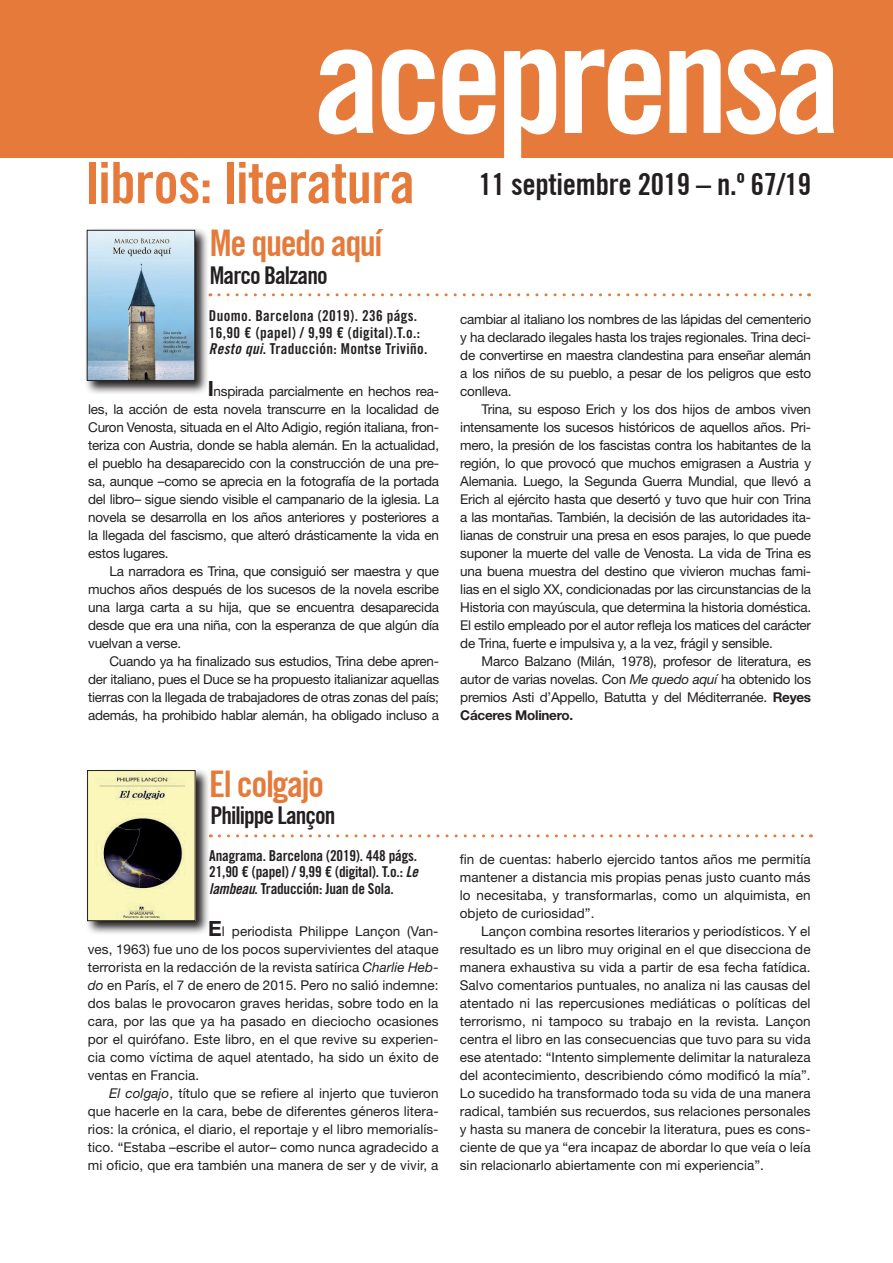
<style>
.page{position:relative;width:893px;height:1263px;background:#fff}
.page>*{position:absolute;margin:0;border:0;box-sizing:border-box;transform-origin:0 0}
.t1{font:152.25px "Trade Gothic Bold Cond Twenty";letter-spacing:-.045em;color:#fff}
.t2{font:36px "Trade Gothic Bold Cond Twenty";letter-spacing:-.04em;color:#e57a3a}
.t3{font:30px "Trade Gothic Bold Cond Twenty";letter-spacing:-.01em;color:#231f20}
.t4{font:24px "Trade Gothic Bold Cond Twenty";letter-spacing:-.04em;color:#231f20}
.t5{font:15px/16.5px "Trade Gothic LT Std Bd Cn 20";letter-spacing:.02em;color:#231f20}
.t6{font:13.5px/18px "Helvetica Neue LT Std";letter-spacing:-.02em;color:#231f20;text-align:justify}
.s1{font-size:57px;color:#e57a3a}
.s2{font-family:"Trade Gothic LT Std Bd Cn 20 Obl"}
.s3{font-weight:700;font-size:21px}
.s4{font-style:italic}
.s5{font-weight:700}
</style>
<div class="page">
<div style="left:0;top:0;width:893px;height:157px;background:#e57a3a"></div>
<svg style="left:219px;top:293px;width:590px;height:3px"></svg>
<svg style="left:86px;top:229px;width:123px;height:164px;background:#9c9a9a"></svg>
<img style="left:89px;top:232px;width:104px;height:147px">
<div style="left:87px;top:230px;width:108px;height:151px;border:1px solid #231f20"></div>
<svg style="left:219px;top:834px;width:592px;height:3px"></svg>
<svg style="left:87px;top:770px;width:123px;height:164px;background:#9b9998"></svg>
<img style="left:89px;top:772px;width:104px;height:147px">
<div style="left:87px;top:770px;width:108px;height:151px;border:1px solid #231f20"></div>
<h1 class="t1" style="left:314px;top:-14px;width:530px">aceprensa</h1>
<h3 class="t3" style="left:86px;top:166px;width:726px"><span class="s1">libros: literatura</span> 11 septiembre 2019 – n.º 67/19</h3>
<h2 class="t2" style="left:210px;top:222px;width:174px">Me quedo aquí</h2>
<h3 class="t4" style="left:210px;top:261px;width:119px">Marco Balzano</h3>
<p class="t5" style="left:209px;top:308px;width:220px">Duomo. Barcelona (2019). 236 págs.<br>16,90 € (papel) / 9,99 € (digital).T.o.:<br><span class="s2">Resto qui</span>. Traducción: Montse Triviño.</p>
<p class="t6" style="left:88px;top:382px;width:352px;text-indent:120px"><span class="s3">I</span>nspirada parcialmente en hechos rea&shy;les, la acción de esta novela transcurre en la localidad de Curon Venosta, situada en el Alto Adigio, región italiana, fron&shy;teriza con Austria, donde se habla alemán. En la actualidad, el pueblo ha desaparecido con la construcción de una pre&shy;sa, aunque –como se aprecia en la fotografía de la portada del libro– sigue siendo visible el campanario de la iglesia. La novela se desarrolla en los años anteriores y posteriores a la llegada del fascismo, que alteró drásticamente la vida en estos lugares.</p>
<p class="t6" style="left:88px;top:562px;width:352px;text-indent:21px">La narradora es Trina, que consiguió ser maestra y que muchos años después de los sucesos de la novela escribe una larga carta a su hija, que se encuentra desaparecida desde que era una niña, con la esperanza de que algún día vuelvan a verse.</p>
<p class="t6" style="left:88px;top:652px;width:352px;text-indent:21px">Cuando ya ha finalizado sus estudios, Trina debe apren&shy;der italiano, pues el Duce se ha propuesto italianizar aquellas tierras con la llegada de trabajadores de otras zonas del país; además, ha prohibido hablar alemán, ha obligado incluso a</p>
<h2 class="t2" style="left:209px;top:762px;width:116px">El colgajo</h2>
<h3 class="t4" style="left:210px;top:800px;width:127px">Philippe Lançon</h3>
<p class="t5" style="left:209px;top:847px;width:210px;text-align:justify">Anagrama. Barcelona (2019). 448 págs.<br>21,90 € (papel) / 9,99 € (digital). T.o.: <span class="s2">Le lambeau</span>. Traducción: Juan de Sola.</p>
<p class="t6" style="left:88px;top:922px;width:352px;text-indent:120px"><span class="s3">E</span>l periodista Philippe Lançon (Van&shy;ves, 1963) fue uno de los pocos supervivientes del ataque terrorista en la redacción de la revista satírica <span class="s4">Charlie Heb&shy;do</span> en París, el 7 de enero de 2015. Pero no salió indemne: dos balas le provocaron graves heridas, sobre todo en la cara, por las que ya ha pasado en dieciocho ocasiones por el quirófano. Este libro, en el que revive su experien&shy;cia como víctima de aquel atentado, ha sido un éxito de ventas en Francia.</p>
<p class="t6" style="left:88px;top:1084px;width:352px;text-indent:21px"><span class="s4">El colgajo</span>, título que se refiere al injerto que tuvieron que hacerle en la cara, bebe de diferentes géneros litera&shy;rios: la crónica, el diario, el reportaje y el libro memorialís&shy;tico. “Estaba –escribe el autor– como nunca agradecido a mi oficio, que era también una manera de ser y de vivir, a</p>
<p class="t6" style="left:460px;top:310px;width:352px">cambiar al italiano los nombres de las lápidas del cementerio y ha declarado ilegales hasta los trajes regionales. Trina deci&shy;de convertirse en maestra clandestina para enseñar alemán a los niños de su pueblo, a pesar de los peligros que esto conlleva.</p>
<p class="t6" style="left:460px;top:400px;width:352px;text-indent:21px">Trina, su esposo Erich y los dos hijos de ambos viven intensamente los sucesos históricos de aquellos años. Pri&shy;mero, la presión de los fascistas contra los habitantes de la región, lo que provocó que muchos emigrasen a Austria y Alemania. Luego, la Segunda Guerra Mundial, que llevó a Erich al ejército hasta que desertó y tuvo que huir con Trina a las montañas. También, la decisión de las autoridades ita&shy;lianas de construir una presa en esos parajes, lo que puede suponer la muerte del valle de Venosta. La vida de Trina es una buena muestra del destino que vivieron muchas fami&shy;lias en el siglo XX, condicionadas por las circunstancias de la Historia con mayúscula, que determina la historia doméstica.<br>El estilo empleado por el autor refleja los matices del carácter de Trina, fuerte e impulsiva y, a la vez, frágil y sensible.</p>
<p class="t6" style="left:460px;top:652px;width:352px;text-indent:21px">Marco Balzano (Milán, 1978), profesor de literatura, es autor de varias novelas. Con <span class="s4">Me quedo aquí</span> ha obtenido los premios Asti d’Appello, Batutta y del Méditerranée. <span class="s5">Reyes Cáceres Molinero.</span></p>
<p class="t6" style="left:460px;top:850px;width:352px">fin de cuentas: haberlo ejercido tantos años me permitía mantener a distancia mis propias penas justo cuanto más lo necesitaba, y transformarlas, como un alquimista, en objeto de curiosidad”.</p>
<p class="t6" style="left:460px;top:922px;width:352px;text-indent:21px">Lançon combina resortes literarios y periodísticos. Y el resultado es un libro muy original en el que disecciona de manera exhaustiva su vida a partir de esa fecha fatídica.<br>Salvo comentarios puntuales, no analiza ni las causas del atentado ni las repercusiones mediáticas o políticas del terrorismo, ni tampoco su trabajo en la revista. Lançon centra el libro en las consecuencias que tuvo para su vida ese atentado: “Intento simplemente delimitar la naturaleza del acontecimiento, describiendo cómo modificó la mía”.<br>Lo sucedido ha transformado toda su vida de una manera radical, también sus recuerdos, sus relaciones personales y hasta su manera de concebir la literatura, pues es cons&shy;ciente de que ya “era incapaz de abordar lo que veía o leía sin relacionarlo abiertamente con mi experiencia”.</p>
</div>
